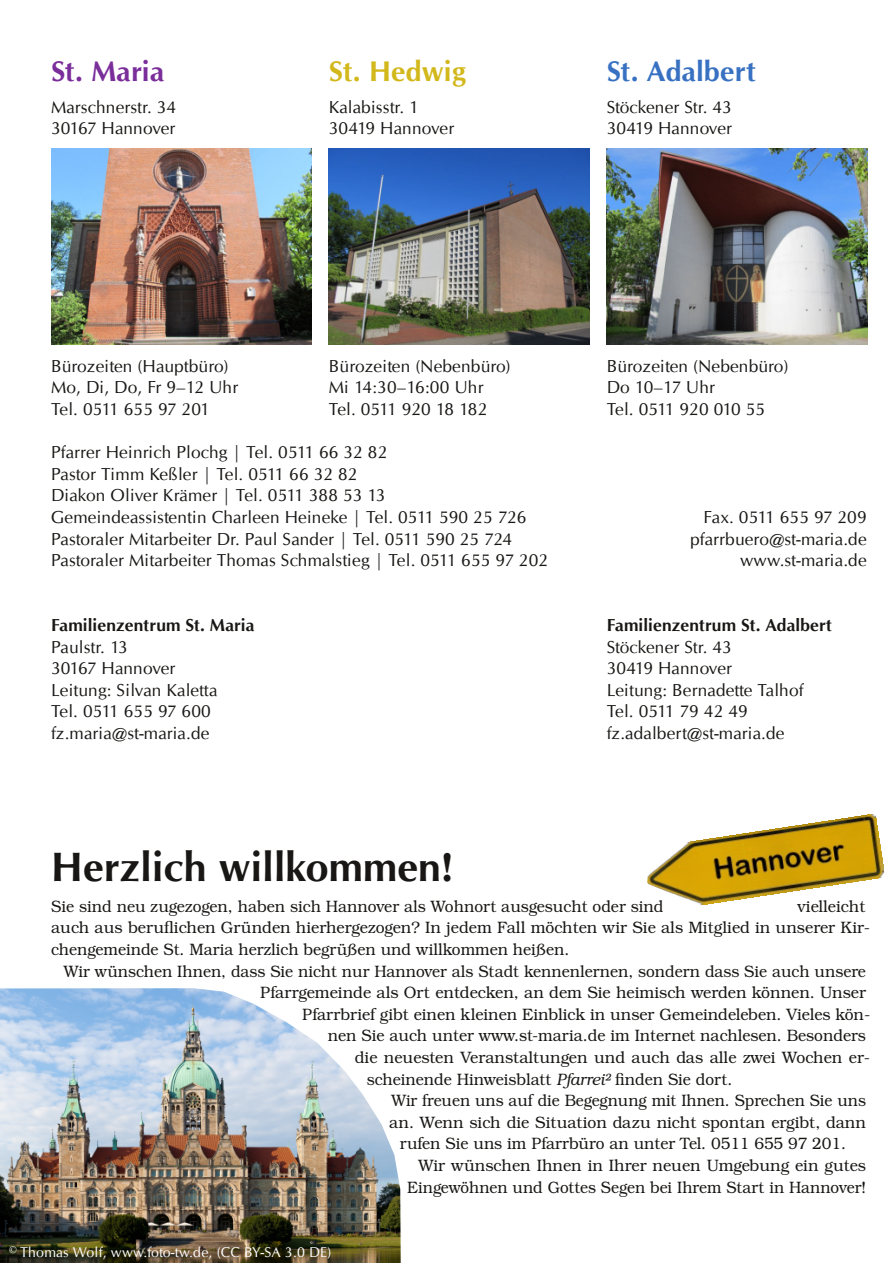
<style>
.page{position:relative;width:893px;height:1263px;background:#fff}
.page>*{position:absolute;margin:0;border:0;box-sizing:border-box;transform-origin:0 0}
.t1{font:700 40.95px "URW Classico";letter-spacing:.01em;color:#181715}
.t2{font:700 28.35px "URW Classico";letter-spacing:.01em;color:#3871c2}
.t3{font:700 28.35px "URW Classico";letter-spacing:.01em;color:#d2b81b}
.t4{font:700 28.35px "URW Classico";letter-spacing:.01em;color:#7a2e9a}
.t5{font:17.25px/21.6px "URW Classico";letter-spacing:.01em;color:#181715}
.t6{font:700 17.25px "URW Classico";letter-spacing:.01em;color:#181715}
.t7{font:300 16.5px/21.6px "URW Bookman";color:#181715;scale:.96 1}
.t8{font:300 16.5px "URW Bookman";color:#181715;scale:.94 1}
.t9{font:300 16.5px "URW Bookman";color:#181715;scale:.93 1}
.t10{font:300 16.5px "URW Bookman";color:#181715;scale:.95 1}
.t11{font:14.1px "URW Classico";letter-spacing:.01em;color:#fff}
.s1{font-style:italic}
</style>
<div class="page">
<img style="left:51px;top:149px;width:261px;height:195px">
<img style="left:607px;top:149px;width:260px;height:195px">
<img style="left:329px;top:149px;width:261px;height:195px">
<img style="left:647px;top:814px;width:237px;height:92px">
<img style="left:0;top:988px;width:401px;height:275px">
<h2 class="t4" style="left:51px;top:59px;width:115px">St. Maria</h2>
<p class="t5" style="left:51px;top:95px;width:126px">Marschnerstr. 34<br>30167 Hannover</p>
<h2 class="t3" style="left:329px;top:59px;width:139px">St. Hedwig</h2>
<p class="t5" style="left:329px;top:95px;width:127px">Kalabisstr. 1<br>30419 Hannover</p>
<h2 class="t2" style="left:607px;top:59px;width:151px">St. Adalbert</h2>
<p class="t5" style="left:607px;top:95px;width:127px">Stöckener Str. 43<br>30419 Hannover</p>
<p class="t5" style="left:51px;top:355px;width:189px">Bürozeiten (Hauptbüro)<br>Mo, Di, Do, Fr 9–12 Uhr<br>Tel. 0511 655 97 201</p>
<p class="t5" style="left:329px;top:355px;width:183px">Bürozeiten (Nebenbüro)<br>Mi 14:30–16:00 Uhr<br>Tel. 0511 920 18 182</p>
<p class="t5" style="left:607px;top:355px;width:183px">Bürozeiten (Nebenbüro)<br>Do 10–17 Uhr<br>Tel. 0511 920 010 55</p>
<p class="t5" style="left:51px;top:441px;width:499px">Pfarrer Heinrich Plochg | Tel. 0511 66 32 82<br>Pastor Timm Keßler | Tel. 0511 66 32 82<br>Diakon Oliver Krämer | Tel. 0511 388 53 13<br>Gemeindeassistentin Charleen Heineke | Tel. 0511 590 25 726<br>Pastoraler Mitarbeiter Dr. Paul Sander | Tel. 0511 590 25 724<br>Pastoraler Mitarbeiter Thomas Schmalstieg | Tel. 0511 655 97 202</p>
<p class="t6" style="left:51px;top:618px;width:205px">Familienzentrum St. Maria</p>
<p class="t5" style="left:51px;top:635px;width:168px">Paulstr. 13<br>30167 Hannover<br>Leitung: Silvan Kaletta<br>Tel. 0511 655 97 600 fz.maria@st-maria.de</p>
<p class="t5" style="left:690px;top:506px;width:178px;text-align:right">Fax. 0511 655 97 209 pfarrbuero@st-maria.de www.st-maria.de</p>
<p class="t6" style="left:607px;top:618px;width:227px">Familienzentrum St. Adalbert</p>
<p class="t5" style="left:607px;top:635px;width:198px">Stöckener Str. 43<br>30419 Hannover<br>Leitung: Bernadette Talhof<br>Tel. 0511 79 42 49 fz.adalbert@st-maria.de</p>
<h1 class="t1" style="left:51px;top:850px;width:403px">Herzlich willkommen!</h1>
<p class="t8" style="left:51px;top:900px;width:653px">Sie sind neu zugezogen, haben sich Hannover als Wohnort ausgesucht oder sind</p>
<p class="t7" style="left:51px;top:897px;width:855px;text-indent:746px">vielleicht auch aus beruflichen Gründen hierhergezogen? In jedem Fall möchten wir Sie als Mitglied in unserer Kir&shy;chengemeinde St. Maria herzlich begrüßen und willkommen heißen.</p>
<p class="t8" style="left:64px;top:965px;width:855px">Wir wünschen Ihnen, dass Sie nicht nur Hannover als Stadt kennenlernen, sondern dass Sie auch unsere</p>
<p class="t7" style="left:260px;top:984px;width:632px">Pfarrgemeinde als Ort entdecken, an dem Sie heimisch werden können. Unser</p>
<p class="t10" style="left:302px;top:1008px;width:599px">Pfarrbrief gibt einen kleinen Einblick in unser Gemeindeleben. Vieles kön-</p>
<p class="t8" style="left:328px;top:1029px;width:574px">nen Sie auch unter www.st-maria.de im Internet nachlesen. Besonders</p>
<p class="t7" style="left:355px;top:1049px;width:538px">die neuesten Veranstaltungen und auch das alle zwei Wochen er-</p>
<p class="t8" style="left:367px;top:1073px;width:390px">scheinende Hinweisblatt <span class="s1">Pfarrei²</span> finden Sie dort.</p>
<p class="t9" style="left:392px;top:1094px;width:512px">Wir freuen uns auf die Begegnung mit Ihnen. Sprechen Sie uns</p>
<p class="t7" style="left:389px;top:1113px;width:498px">an. Wenn sich die Situation dazu nicht spontan ergibt, dann</p>
<p class="t8" style="left:400px;top:1137px;width:476px">rufen Sie uns im Pfarrbüro an unter Tel. 0511 655 97 201.</p>
<p class="t7" style="left:419px;top:1157px;width:468px">Wir wünschen Ihnen in Ihrer neuen Umgebung ein gutes</p>
<p class="t9" style="left:407px;top:1181px;width:495px">Eingewöhnen und Gottes Segen bei Ihrem Start in Hannover!</p>
<p class="t11" style="left:9px;top:1243px;width:324px">© Thomas Wolf, www.foto-tw.de, (CC BY-SA 3.0 DE)</p>
</div>
